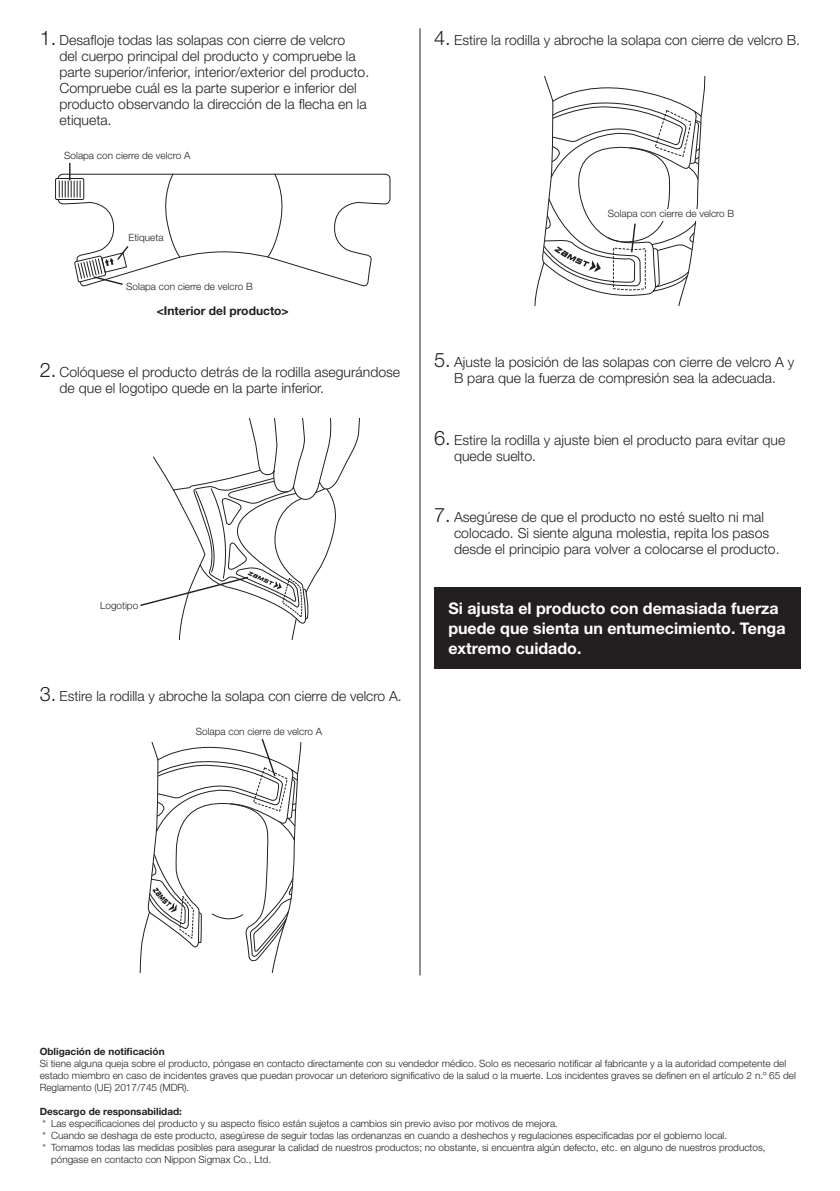
<style>
.page{position:relative;width:840px;height:1191px;background:#fff}
.page>*{position:absolute;margin:0;border:0;box-sizing:border-box;transform-origin:0 0}
.t1{font:700 16px/20px "Helvetica Neue LT Std";color:#fff}
.t2{font:300 14px/16px "Helvetica Neue LT Std";color:#231f20}
.t3{font:700 12px "Helvetica Neue LT Std";color:#231f20}
.t4{font:300 10px/12px "Helvetica Neue LT Std";color:#231f20}
.t5{font:700 10px "Helvetica Neue LT Std";color:#231f20}
.s1{font-size:20px}
</style>
<div class="page">
<div style="left:55px;top:178px;width:29px;height:22px;border:1px solid #231f20"></div>
<svg style="left:57px;top:163px;width:333px;height:123px"></svg>
<svg style="left:140px;top:418px;width:220px;height:221px"></svg>
<svg style="left:139px;top:739px;width:163px;height:233px"></svg>
<svg style="left:534px;top:76px;width:172px;height:230px"></svg>
<div style="left:603px;top:209px;width:130px;height:11px;background:#fff"></div>
<div style="left:434px;top:586px;width:365px;height:82px;background:#231f20"></div>
<hr style="left:419px;top:28px;width:1px;height:947px;background:#231f20">
<p class="t2" style="left:60px;top:32px;width:311px;text-indent:-20px"><span class="s1">1.</span> Desafloje todas las solapas con cierre de velcro<br>del cuerpo principal del producto y compruebe la parte superior/inferior, interior/exterior del producto.<br>Compruebe cuál es la parte superior e inferior del producto observando la dirección de la flecha en la etiqueta.</p>
<p class="t4" style="left:64px;top:149px;width:128px">Solapa con cierre de velcro A</p>
<p class="t4" style="left:128px;top:231px;width:37px">Etiqueta</p>
<p class="t4" style="left:126px;top:280px;width:128px">Solapa con cierre de velcro B</p>
<p class="t3" style="left:157px;top:304px;width:133px">&lt;Interior del producto&gt;</p>
<h2 class="t2" style="left:60px;top:363px;width:342px;text-indent:-20px"><span class="s1">2.</span> Colóquese el producto detrás de la rodilla asegurándose de que el logotipo quede en la parte inferior.</h2>
<p class="t4" style="left:100px;top:599px;width:40px">Logotipo</p>
<h2 class="t2" style="left:40px;top:687px;width:363px"><span class="s1">3.</span> Estire la rodilla y abroche la solapa con cierre de velcro A.</h2>
<p class="t4" style="left:196px;top:725px;width:128px">Solapa con cierre de velcro A</p>
<h2 class="t2" style="left:434px;top:32px;width:367px"><span class="s1">4.</span> Estire la rodilla y abroche la solapa con cierre de velcro B.</h2>
<p class="t4" style="left:607px;top:208px;width:128px">Solapa con cierre de velcro B</p>
<h2 class="t2" style="left:434px;top:354px;width:361px;text-align:center"><span class="s1">5.</span> Ajuste la posición de las solapas con cierre de velcro A y<br>B para que la fuerza de compresión sea la adecuada.</h2>
<h2 class="t2" style="left:454px;top:431px;width:332px;text-indent:-20px"><span class="s1">6.</span> Estire la rodilla y ajuste bien el producto para evitar que quede suelto.</h2>
<h2 class="t2" style="left:454px;top:508px;width:327px;text-indent:-20px"><span class="s1">7.</span> Asegúrese de que el producto no esté suelto ni mal colocado. Si siente alguna molestia, repita los pasos desde el principio para volver a colocarse el producto.</h2>
<h1 class="t1" style="left:448px;top:598px;width:338px">Si ajusta el producto con demasiada fuerza puede que sienta un entumecimiento. Tenga extremo cuidado.</h1>
<p class="t5" style="left:40px;top:1044px;width:126px">Obligación de notificación</p>
<p class="t4" style="left:40px;top:1056px;width:757px">Si tiene alguna queja sobre el producto, póngase en contacto directamente con su vendedor médico. Solo es necesario notificar al fabricante y a la autoridad competente del estado miembro en caso de incidentes graves que puedan provocar un deterioro significativo de la salud o la muerte. Los incidentes graves se definen en el artículo 2 n.º 65 del<br>Reglamento (UE) 2017/745 (MDR).</p>
<p class="t5" style="left:40px;top:1104px;width:144px">Descargo de responsabilidad:</p>
<p class="t4" style="left:43px;top:1116px;width:516px">* Las especificaciones del producto y su aspecto físico están sujetos a cambios sin previo aviso por motivos de mejora.</p>
<p class="t4" style="left:43px;top:1128px;width:685px">* Cuando se deshaga de este producto, asegúrese de seguir todas las ordenanzas en cuando a deshechos y regulaciones especificadas por el gobierno local.</p>
<p class="t4" style="left:43px;top:1140px;width:724px">* Tomamos todas las medidas posibles para asegurar la calidad de nuestros productos; no obstante, si encuentra algún defecto, etc. en alguno de nuestros productos,</p>
<p class="t4" style="left:51px;top:1152px;width:221px">póngase en contacto con Nippon Sigmax Co., Ltd.</p>
</div>
